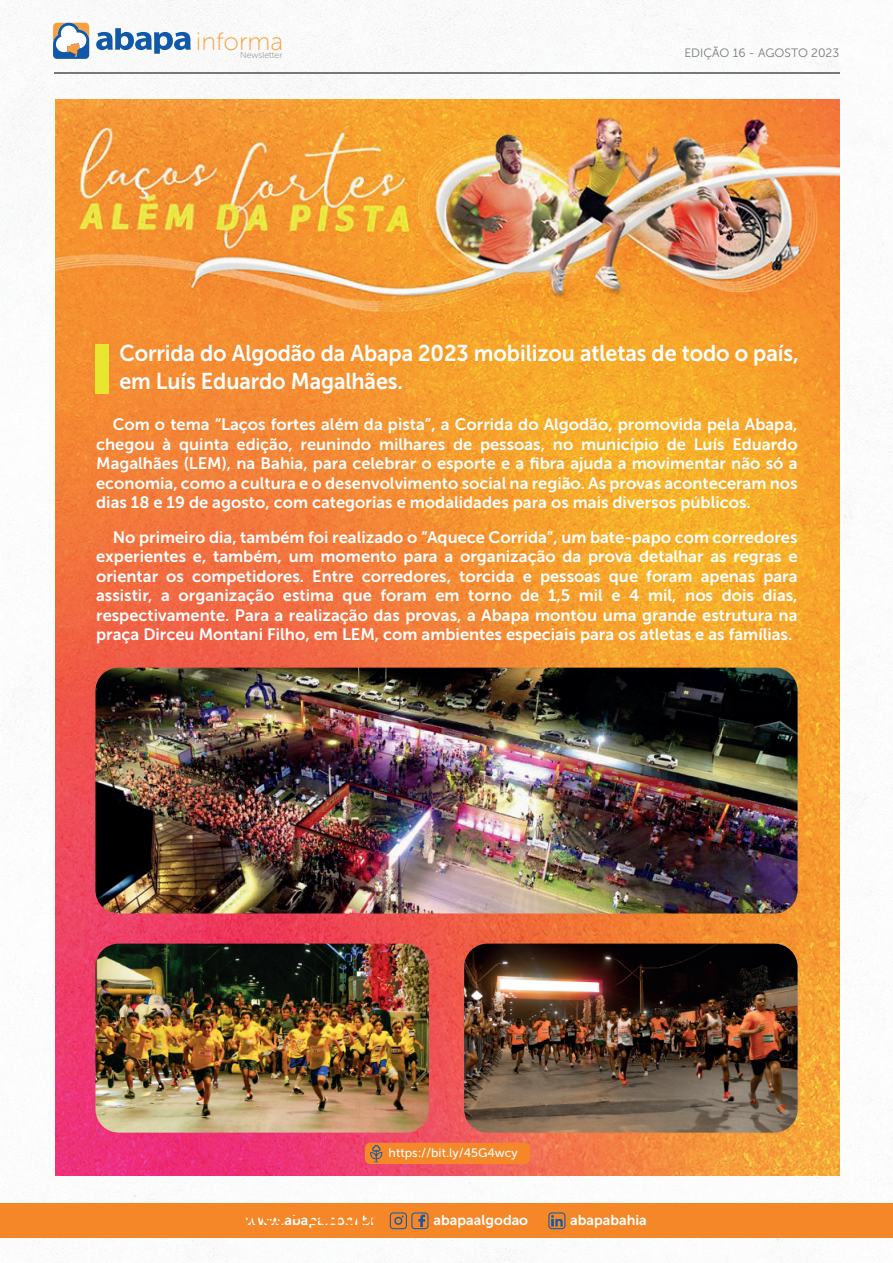
<style>
.page{position:relative;width:893px;height:1263px;background:#fff}
.page>*{position:absolute;margin:0;border:0;box-sizing:border-box;transform-origin:0 0}
.t1{font:25.05px "Museo Sans 100";color:#f99f3f}
.t2{font:22.8px/27.5px "Museo Sans 700";letter-spacing:-.005em;color:#fff;scale:.95 1}
.t3{font:16.5px/19.5px "Museo Sans 700";color:#fff;text-align:justify}
.t4{font:14.25px "Museo Sans 700";color:#fff}
.t5{font:12.3px "Museo Sans 500";color:#fff}
.t6{font:12.15px "Museo Sans 300";color:#75797b}
.t7{font:8.7px "Museo Sans 100";color:#75797b}
</style>
<div class="page">
<img style="left:1px;top:0;width:892px;height:1263px">
<hr style="left:54px;top:72px;width:785px;height:2px;background:#75797b">
<svg style="left:96px;top:28px;width:95px;height:26px"></svg>
<svg style="left:53px;top:23px;width:36px;height:36px"></svg>
<div style="left:0;top:1204px;width:893px;height:34px;background:#f58729"></div>
<svg style="left:390px;top:1212px;width:38px;height:17px"></svg>
<svg style="left:548px;top:1212px;width:17px;height:17px"></svg>
<img style="left:55px;top:100px;width:785px;height:1075px">
<div style="left:365px;top:1143px;width:165px;height:21px;background:#f58728;border-radius:5px"></div>
<svg style="left:370px;top:1145px;width:12px;height:17px"></svg>
<div style="left:95px;top:344px;width:14px;height:50px;background:#e8e631"></div>
<img style="left:95px;top:668px;width:703px;height:245px">
<img style="left:95px;top:944px;width:334px;height:188px">
<img style="left:464px;top:944px;width:334px;height:188px">
<h1 class="t1" style="left:196px;top:28px;width:89px">informa</h1>
<p class="t7" style="left:240px;top:51px;width:44px">Newsletter</p>
<p class="t6" style="left:684px;top:47px;width:156px">EDIÇÃO 16 - AGOSTO 2023</p>
<h2 class="t2" style="left:119px;top:340px;width:717px">Corrida do Algodão da Abapa 2023 mobilizou atletas de todo o país, em Luís Eduardo Magalhães.</h2>
<p class="t3" style="left:96px;top:414px;width:703px;text-indent:16px">Com o tema “Laços fortes além da pista”, a Corrida do Algodão, promovida pela Abapa, chegou à quinta edição, reunindo milhares de pessoas, no município de Luís Eduardo Magalhães (LEM), na Bahia, para celebrar o esporte e a fibra ajuda a movimentar não só a economia, como a cultura e o desenvolvimento social na região. As provas aconteceram nos dias 18 e 19 de agosto, com categorias e modalidades para os mais diversos públicos.</p>
<p class="t3" style="left:96px;top:527px;width:703px;text-indent:16px">No primeiro dia, também foi realizado o “Aquece Corrida”, um bate-papo com corredores experientes e, também, um momento para a organização da prova detalhar as regras e orientar os competidores. Entre corredores, torcida e pessoas que foram apenas para assistir, a organização estima que foram em torno de 1,5 mil e 4 mil, nos dois dias, respectivamente. Para a realização das provas, a Abapa montou uma grande estrutura na praça Dirceu Montani Filho, em LEM, com ambientes especiais para os atletas e as famílias.</p>
<p class="t5" style="left:389px;top:1146px;width:131px">https://bit.ly/45G4wcy</p>
<p class="t4" style="left:246px;top:1212px;width:132px">www.abapa.com.br</p>
<p class="t4" style="left:434px;top:1212px;width:96px">abapaalgodao</p>
<p class="t4" style="left:570px;top:1212px;width:78px">abapabahia</p>
</div>
